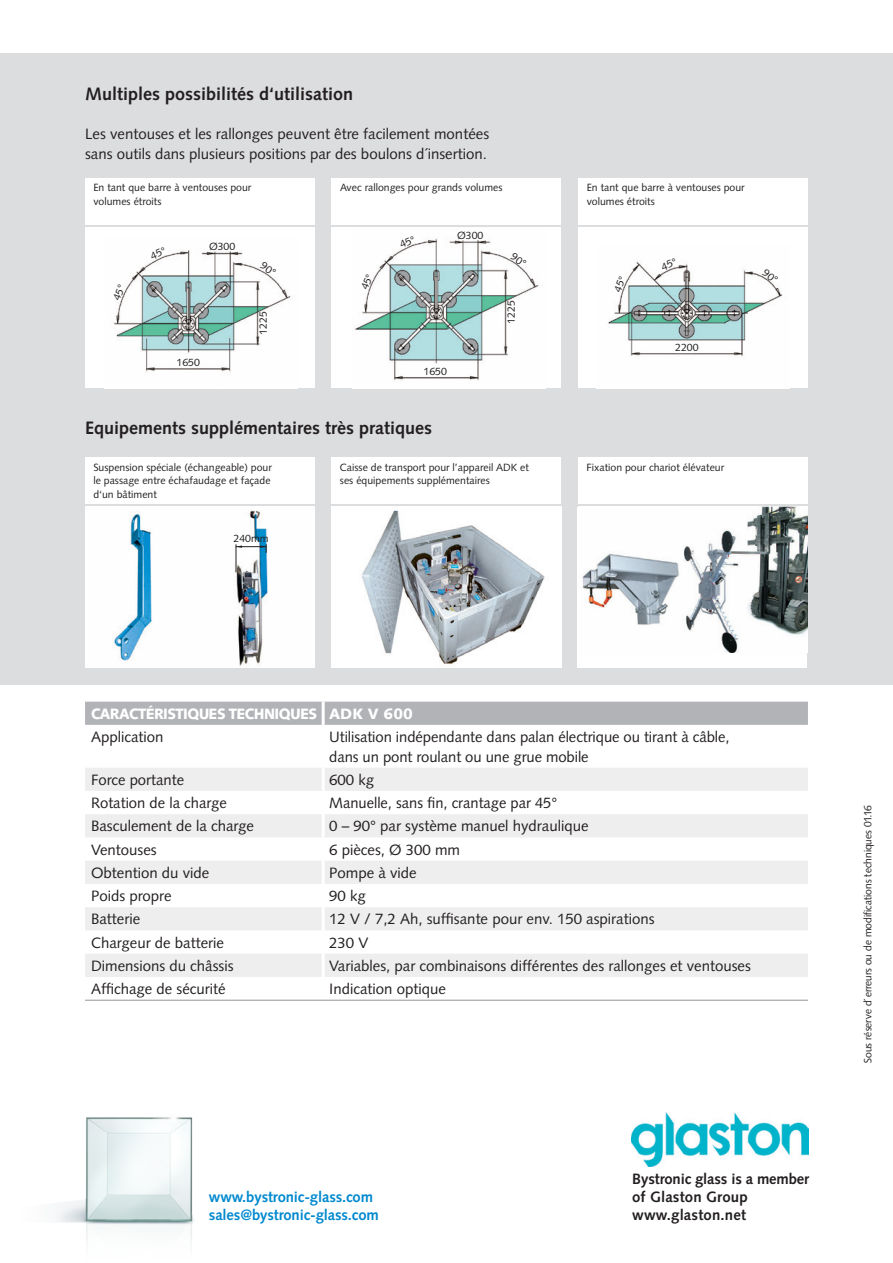
<style>
.page{position:relative;width:893px;height:1263px;background:#fff}
.page>*{position:absolute;margin:0;border:0;box-sizing:border-box;transform-origin:0 0}
.t1{font:700 18px "Syntax LT Std";color:#231f20}
.t2{font:15px "Syntax LT Std";color:#231f20}
.t3{font:700 15px "Syntax LT Std";letter-spacing:-.01em;color:#0089cf}
.t4{font:700 15px/18px "Syntax LT Std";letter-spacing:-.01em;color:#231f20}
.t5{font:900 15px "Syntax LT Std";letter-spacing:-.04em;color:#fff;scale:.95 1}
.t6{font:700 15px "Syntax LT Std";letter-spacing:.01em;color:#231f20}
.t7{font:900 15px "Syntax LT Std";letter-spacing:-.04em;color:#fff}
.t8{font:10.5px "Syntax LT Std";color:#231f20}
.t9{font:10.5px "Synthese BSK";color:#231f20}
</style>
<div class="page">
<div style="left:0;top:53px;width:893px;height:632px;background:#dcdddf"></div>
<div style="left:85px;top:702px;width:723px;height:23px;background:#b2b3b7"></div>
<svg style="left:85px;top:768px;width:723px;height:209px;fill:#eeeeef"></svg>
<hr style="left:322px;top:702px;width:3px;height:23px;background:#fff">
<hr style="left:322px;top:768px;width:3px;height:23px;background:#fff">
<hr style="left:322px;top:791px;width:3px;height:23px;background:#fff">
<hr style="left:322px;top:814px;width:3px;height:23px;background:#fff">
<hr style="left:322px;top:837px;width:3px;height:24px;background:#fff">
<hr style="left:322px;top:861px;width:3px;height:23px;background:#fff">
<hr style="left:322px;top:884px;width:3px;height:23px;background:#fff">
<hr style="left:322px;top:907px;width:3px;height:23px;background:#fff">
<hr style="left:322px;top:930px;width:3px;height:24px;background:#fff">
<hr style="left:322px;top:954px;width:3px;height:23px;background:#fff">
<hr style="left:85px;top:1000px;width:238px;height:1px;background:#939598">
<hr style="left:323px;top:1000px;width:485px;height:1px;background:#939598">
<div style="left:85px;top:178px;width:230px;height:47px;background:#fff"></div>
<div style="left:332px;top:178px;width:229px;height:47px;background:#fff"></div>
<div style="left:578px;top:178px;width:230px;height:47px;background:#fff"></div>
<div style="left:85px;top:227px;width:230px;height:161px;background:#fff"></div>
<img style="left:113px;top:250px;width:178px;height:122px">
<div style="left:332px;top:227px;width:229px;height:161px;background:#fff"></div>
<img style="left:355px;top:238px;width:184px;height:142px">
<div style="left:332px;top:457px;width:229px;height:47px;background:#fff"></div>
<img style="left:332px;top:507px;width:229px;height:160px">
<div style="left:85px;top:457px;width:230px;height:47px;background:#fff"></div>
<img style="left:85px;top:507px;width:230px;height:160px">
<div style="left:578px;top:457px;width:230px;height:47px;background:#fff"></div>
<img style="left:578px;top:507px;width:229px;height:160px">
<img style="left:681px;top:507px;width:127px;height:146px">
<hr style="left:236px;top:546px;width:30px;height:1px;background:#231f20">
<div style="left:578px;top:227px;width:230px;height:161px;background:#fff"></div>
<img style="left:608px;top:262px;width:175px;height:94px">
<svg style="left:236px;top:544px;width:6px;height:28px"></svg>
<svg style="left:260px;top:544px;width:7px;height:9px"></svg>
<img style="left:57px;top:1117px;width:137px;height:129px">
<img style="left:631px;top:1112px;width:177px;height:54px">
<svg style="left:150px;top:250px;width:15px;height:10px"></svg>
<svg style="left:399px;top:238px;width:15px;height:10px"></svg>
<svg style="left:260px;top:261px;width:17px;height:13px"></svg>
<svg style="left:510px;top:252px;width:17px;height:13px"></svg>
<svg style="left:113px;top:284px;width:11px;height:17px"></svg>
<svg style="left:361px;top:274px;width:11px;height:16px"></svg>
<svg style="left:660px;top:262px;width:16px;height:9px"></svg>
<svg style="left:762px;top:268px;width:16px;height:13px"></svg>
<svg style="left:614px;top:276px;width:11px;height:16px"></svg>
<p class="t1" style="left:85px;top:83px;width:269px">Multiples possibilités d‘utilisation</p>
<p class="t2" style="left:85px;top:125px;width:406px">Les ventouses et les rallonges peuvent être facilement montées</p>
<p class="t2" style="left:85px;top:144px;width:403px">sans outils dans plusieurs positions par des boulons d´insertion.</p>
<p class="t8" style="left:93px;top:181px;width:160px">En tant que barre à ventouses pour</p>
<p class="t8" style="left:93px;top:195px;width:70px">volumes étroits</p>
<p class="t8" style="left:209px;top:240px;width:28px">Ø300</p>
<p class="t8" style="left:340px;top:181px;width:164px">Avec rallonges pour grands volumes</p>
<p class="t8" style="left:457px;top:229px;width:28px">Ø300</p>
<p class="t8" style="left:177px;top:356px;width:25px">1650</p>
<p class="t8" style="left:257px;top:334px;width:25px;rotate:-90deg">1225</p>
<p class="t8" style="left:505px;top:324px;width:25px;rotate:-90deg">1225</p>
<p class="t8" style="left:424px;top:365px;width:25px">1650</p>
<p class="t1" style="left:85px;top:418px;width:348px">Equipements supplémentaires très pratiques</p>
<p class="t8" style="left:93px;top:461px;width:180px">Suspension spéciale (échangeable) pour</p>
<p class="t8" style="left:93px;top:474px;width:179px">le passage entre échafaudage et façade</p>
<p class="t8" style="left:93px;top:488px;width:65px">d‘un bâtiment</p>
<p class="t8" style="left:234px;top:532px;width:37px">240mm</p>
<p class="t8" style="left:340px;top:461px;width:190px">Caisse de transport pour l’appareil ADK et</p>
<p class="t8" style="left:340px;top:474px;width:151px">ses équipements supplémentaires</p>
<p class="t8" style="left:587px;top:181px;width:160px">En tant que barre à ventouses pour</p>
<p class="t8" style="left:587px;top:195px;width:70px">volumes étroits</p>
<p class="t8" style="left:675px;top:341px;width:25px">2200</p>
<p class="t8" style="left:587px;top:461px;width:139px">Fixation pour chariot élévateur</p>
<p class="t5" style="left:91px;top:705px;width:240px">CARACTÉRISTIQUES TECHNIQUES</p>
<p class="t7" style="left:329px;top:705px;width:85px">ADK V 600</p>
<p class="t2" style="left:91px;top:728px;width:74px">Application</p>
<p class="t2" style="left:329px;top:728px;width:402px">Utilisation indépendante dans palan électrique ou tirant à câble,</p>
<p class="t2" style="left:329px;top:748px;width:261px">dans un pont roulant ou une grue mobile</p>
<p class="t2" style="left:91px;top:771px;width:95px">Force portante</p>
<p class="t2" style="left:329px;top:771px;width:47px">600 kg</p>
<p class="t2" style="left:91px;top:794px;width:137px">Rotation de la charge</p>
<p class="t2" style="left:329px;top:794px;width:230px">Manuelle, sans fin, crantage par 45°</p>
<p class="t2" style="left:91px;top:817px;width:164px">Basculement de la charge</p>
<p class="t2" style="left:329px;top:817px;width:261px">0 – 90° par système manuel hydraulique</p>
<p class="t2" style="left:91px;top:841px;width:67px">Ventouses</p>
<p class="t2" style="left:329px;top:841px;width:132px">6 pièces, Ø 300 mm</p>
<p class="t2" style="left:91px;top:864px;width:120px">Obtention du vide</p>
<p class="t2" style="left:329px;top:864px;width:89px">Pompe à vide</p>
<p class="t2" style="left:91px;top:887px;width:82px">Poids propre</p>
<p class="t2" style="left:329px;top:887px;width:38px">90 kg</p>
<p class="t2" style="left:91px;top:910px;width:51px">Batterie</p>
<p class="t2" style="left:329px;top:910px;width:327px">12 V / 7,2 Ah, suffisante pour env. 150 aspirations</p>
<p class="t2" style="left:91px;top:934px;width:134px">Chargeur de batterie</p>
<p class="t2" style="left:329px;top:934px;width:41px">230 V</p>
<p class="t2" style="left:91px;top:957px;width:144px">Dimensions du châssis</p>
<p class="t2" style="left:329px;top:957px;width:423px">Variables, par combinaisons différentes des rallonges et ventouses</p>
<p class="t2" style="left:91px;top:980px;width:136px">Affichage de sécurité</p>
<p class="t2" style="left:329px;top:980px;width:118px">Indication optique</p>
<p class="t3" style="left:209px;top:1188px;width:166px">www.bystronic-glass.com</p>
<p class="t3" style="left:209px;top:1206px;width:171px">sales@bystronic-glass.com</p>
<p class="t4" style="left:632px;top:1170px;width:178px">Bystronic glass is a member of Glaston Group</p>
<p class="t6" style="left:632px;top:1206px;width:115px">www.glaston.net</p>
<p class="t9" style="left:862px;top:1063px;width:259px;rotate:-90deg">Sous réserve d´erreurs ou de modifications techniques 01.16</p>
</div>
